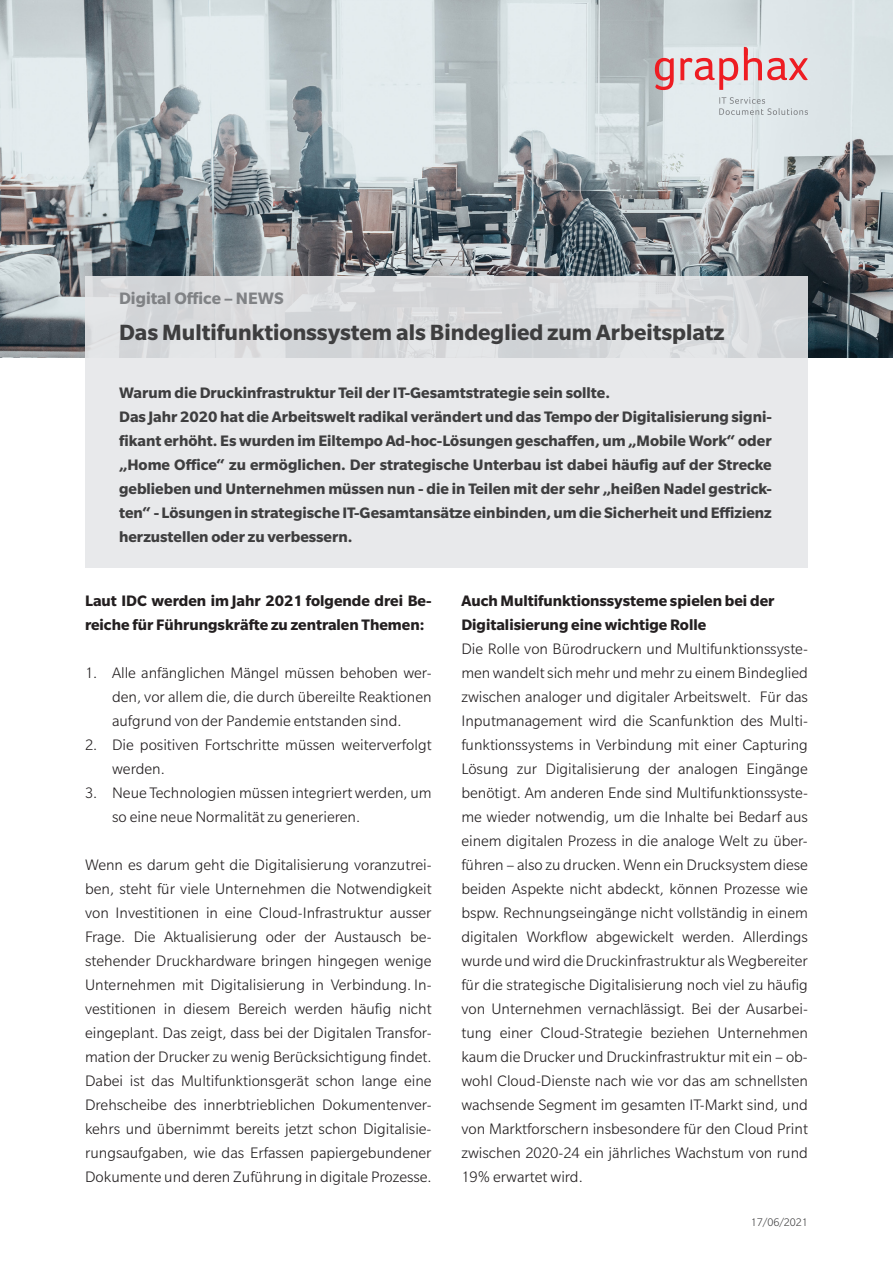
<style>
.page{position:relative;width:893px;height:1263px;background:#fff}
.page>*{position:absolute;margin:0;border:0;box-sizing:border-box;transform-origin:0 0}
.t1{font:700 24px "Slate Pro";color:#3e3e3f}
.t2{font:700 18px "Slate Pro";color:#808285}
.t3{font:300 16.5px/24px "Slate Pro";color:#231f20;text-align:justify}
.t4{font:700 16.5px/24px "Slate Pro";color:#3e3e3f}
.t5{font:700 16.5px/24px "Slate Pro";color:#231f20}
.t6{font:300 12px "Slate Pro";color:#3e3e3f}
</style>
<div class="page">
<img style="left:0;top:0;width:893px;height:357px">
<div style="left:85px;top:276px;width:723px;height:292px;background:linear-gradient(to bottom,#dadcde,#edeef0)"></div>
<svg style="left:719px;top:97px;width:89px;height:18px;background:#d3dadd"></svg>
<svg style="left:655px;top:58px;width:19px;height:32px"></svg>
<svg style="left:680px;top:58px;width:58px;height:32px;background:#e6a8ac"></svg>
<svg style="left:744px;top:47px;width:64px;height:33px;background:#e3abae"></svg>
<p class="t2" style="left:119px;top:288px;width:166px">Digital Office – NEWS</p>
<h1 class="t1" style="left:119px;top:319px;width:607px">Das Multifunktionssystem als Bindeglied zum Arbeitsplatz</h1>
<p class="t4" style="left:119px;top:380px;width:654px">Warum die Druckinfrastruktur Teil der IT-Gesamtstrategie sein sollte.<br>Das Jahr 2020 hat die Arbeitswelt radikal verändert und das Tempo der Digitalisierung signi&shy;fikant erhöht. Es wurden im Eiltempo Ad-hoc-Lösungen geschaffen, um „Mobile Work“ oder „Home Office“ zu ermöglichen. Der strategische Unterbau ist dabei häufig auf der Strecke geblieben und Unternehmen müssen nun - die in Teilen mit der sehr „heißen Nadel gestrick&shy;ten“ - Lösungen in strategische IT-Gesamtansätze einbinden, um die Sicherheit und Effizienz herzustellen oder zu verbessern.</p>
<p class="t5" style="left:85px;top:589px;width:348px">Laut IDC werden im Jahr 2021 folgende drei Be&shy;reiche für Führungskräfte zu zentralen Themen:</p>
<p class="t3" style="left:112px;top:661px;width:321px;text-indent:-27px">1. Alle anfänglichen Mängel müssen behoben wer&shy;den, vor allem die, die durch übereilte Reaktionen aufgrund von der Pandemie entstanden sind.</p>
<p class="t3" style="left:112px;top:733px;width:321px;text-indent:-27px">2. Die positiven Fortschritte müssen weiterverfolgt werden.</p>
<p class="t3" style="left:112px;top:781px;width:321px;text-indent:-27px">3. Neue Technologien müssen integriert werden, um so eine neue Normalität zu generieren.</p>
<p class="t3" style="left:85px;top:853px;width:348px">Wenn es darum geht die Digitalisierung voranzutrei&shy;ben, steht für viele Unternehmen die Notwendigkeit von Investitionen in eine Cloud-Infrastruktur ausser Frage. Die Aktualisierung oder der Austausch be&shy;stehender Druckhardware bringen hingegen wenige Unternehmen mit Digitalisierung in Verbindung. In&shy;vestitionen in diesem Bereich werden häufig nicht eingeplant. Das zeigt, dass bei der Digitalen Transfor&shy;mation der Drucker zu wenig Berücksichtigung findet.<br>Dabei ist das Multifunktionsgerät schon lange eine Drehscheibe des innerbtrieblichen Dokumentenver&shy;kehrs und übernimmt bereits jetzt schon Digitalisie&shy;rungsaufgaben, wie das Erfassen papiergebundener Dokumente und deren Zuführung in digitale Prozesse.</p>
<p class="t5" style="left:461px;top:589px;width:315px">Auch Multifunktionssysteme spielen bei der<br>Digitalisierung eine wichtige Rolle</p>
<p class="t3" style="left:461px;top:637px;width:348px">Die Rolle von Bürodruckern und Multifunktionssyste&shy;men wandelt sich mehr und mehr zu einem Bindeglied zwischen analoger und digitaler Arbeitswelt. Für das Inputmanagement wird die Scanfunktion des Multi&shy;funktionssystems in Verbindung mit einer Capturing Lösung zur Digitalisierung der analogen Eingänge benötigt. Am anderen Ende sind Multifunktionssyste&shy;me wieder notwendig, um die Inhalte bei Bedarf aus einem digitalen Prozess in die analoge Welt zu über&shy;führen – also zu drucken. Wenn ein Drucksystem diese beiden Aspekte nicht abdeckt, können Prozesse wie bspw. Rechnungseingänge nicht vollständig in einem digitalen Workflow abgewickelt werden. Allerdings wurde und wird die Druckinfrastruktur als Wegbereiter für die strategische Digitalisierung noch viel zu häufig von Unternehmen vernachlässigt. Bei der Ausarbei&shy;tung einer Cloud-Strategie beziehen Unternehmen kaum die Drucker und Druckinfrastruktur mit ein – ob&shy;wohl Cloud-Dienste nach wie vor das am schnellsten wachsende Segment im gesamten IT-Markt sind, und von Marktforschern insbesondere für den Cloud Print zwischen 2020-24 ein jährliches Wachstum von rund 19% erwartet wird.</p>
<p class="t6" style="left:751px;top:1216px;width:58px">17/06/2021</p>
</div>
